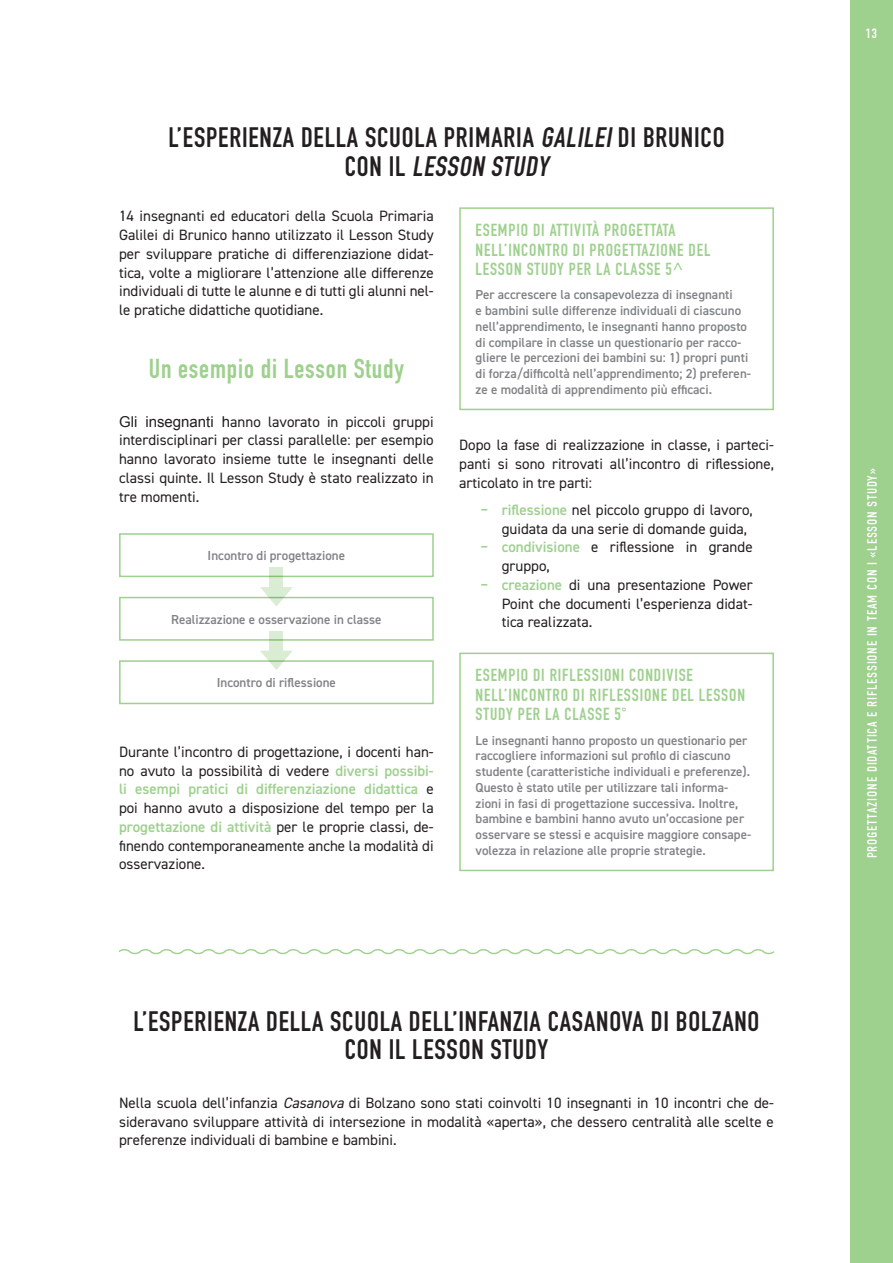
<style>
.page{position:relative;width:893px;height:1263px;background:#fff}
.page>*{position:absolute;margin:0;border:0;box-sizing:border-box;transform-origin:0 0}
.t1{font:700 27.75px/28.5px "DIN Condensed";letter-spacing:.03em;color:#231f20;text-align:center}
.t2{font:700 27px "DIN Condensed";letter-spacing:.03em;color:#9ed08e}
.t3{font:700 17.25px/19.5px "DIN Condensed";letter-spacing:.05em;color:#9ed08e}
.t4{font:15px/18.8px "DIN2014";color:#231f20;text-align:justify}
.t5{font:13.5px "DIN Condensed";letter-spacing:.06em;color:#fff}
.t6{font:600 13.05px/15.8px "DIN2014";color:#808285}
.s1{font-style:italic}
.s2{font-family:"Arial"}
.s3{font-weight:600;color:#9ed08e}
</style>
<div class="page">
<div style="left:850px;top:0;width:43px;height:1263px;background:#9ed08e"></div>
<div style="left:119px;top:533px;width:315px;height:44px;border:2px solid #9ed08e"></div>
<div style="left:119px;top:597px;width:315px;height:44px;border:2px solid #9ed08e"></div>
<div style="left:119px;top:660px;width:315px;height:44px;border:2px solid #9ed08e"></div>
<svg style="left:269px;top:567px;width:14px;height:20px"></svg>
<svg style="left:260px;top:587px;width:33px;height:19px"></svg>
<div style="left:269px;top:631px;width:14px;height:27px;background:#daecd3"></div>
<svg style="left:260px;top:651px;width:33px;height:19px"></svg>
<div style="left:459px;top:207px;width:315px;height:203px;border:2px solid #9ed08e"></div>
<div style="left:459px;top:653px;width:315px;height:218px;border:2px solid #9ed08e"></div>
<svg style="left:118px;top:949px;width:657px;height:6px"></svg>
<h1 class="t1" style="left:168px;top:123px;width:558px">L’ESPERIENZA DELLA SCUOLA PRIMARIA <span class="s1">GALILEI</span>DI BRUNICO<br>C O N I L <span class="s1">LESSON STUDY</span></h1>
<p class="t4" style="left:119px;top:207px;width:316px">14 insegnanti ed educatori della Scuola Primaria Galilei di Brunico hanno utilizzato il Lesson Study per sviluppare pratiche di differenziazione didat&shy;tica, volte a migliorare l’attenzione alle differenze individuali di tutte le alunne e di tutti gli alunni nel&shy;le pratiche didattiche quotidiane.</p>
<h2 class="t2" style="left:149px;top:350px;width:257px">Un esempio di Lesson Study</h2>
<p class="t4" style="left:119px;top:412px;width:316px"><span class="s2">Gli insegnanti h</span>anno lavorato in piccoli gruppi interdisciplinari per classi parallelle: per esempio hanno lavorato insieme tutte le insegnanti delle classi quinte. Il Lesson Study è stato realizzato in tre momenti.</p>
<p class="t6" style="left:208px;top:548px;width:139px">Incontro di progettazione</p>
<p class="t6" style="left:171px;top:611px;width:212px">Realizzazione e osservazione in classe</p>
<p class="t6" style="left:217px;top:675px;width:121px">Incontro di riflessione</p>
<p class="t4" style="left:119px;top:742px;width:316px">Durante l’incontro di progettazione, i docenti han&shy;no avuto la possibilità di vedere <span class="s3">diversi possibi&shy;li esempi pratici di differenziazione didattica</span> e poi hanno avuto a disposizione del tempo per la <span class="s3">progettazione di attività</span> per le proprie classi, de&shy;finendo contemporaneamente anche la modalità di osservazione.</p>
<p class="t3" style="left:476px;top:220px;width:236px">ESEMPIO DI ATTIVITÀ PROGETTATA<br>NELL’INCONTRO DI PROGETTAZIONE DEL<br>LESSON STUDY PER LA CLASSE 5^</p>
<p class="t6" style="left:476px;top:287px;width:277px">Per accrescere la consapevolezza di insegnanti<br>e bambini sulle differenze individuali di ciascuno nell’apprendimento, le insegnanti hanno proposto di compilare in classe un questionario per racco&shy;gliere le percezioni dei bambini su: 1) propri punti di forza/difficoltà nell’apprendimento; 2) preferen&shy;ze e modalità di apprendimento più efficaci.</p>
<p class="t4" style="left:459px;top:435px;width:316px">Dopo la fase di realizzazione in classe, i parteci&shy;panti si sono ritrovati all’incontro di riflessione, articolato in tre parti:</p>
<p class="t4" style="left:480px;top:500px;width:274px"><span class="s3">‒ riflessione</span> nel piccolo gruppo di lavoro,</p>
<p class="t4" style="left:502px;top:519px;width:247px">guidata da una serie di domande guida,</p>
<p class="t4" style="left:480px;top:538px;width:274px"><span class="s3">‒ condivisione</span> e riflessione in grande</p>
<p class="t4" style="left:502px;top:556px;width:49px">gruppo,</p>
<p class="t4" style="left:480px;top:575px;width:274px"><span class="s3">‒ creazione</span> di una presentazione Power</p>
<p class="t4" style="left:502px;top:594px;width:252px">Point che documenti l’esperienza didat-</p>
<p class="t4" style="left:502px;top:613px;width:92px">tica realizzata.</p>
<p class="t3" style="left:476px;top:665px;width:271px">ESEMPIO DI RIFLESSIONI CONDIVISE<br>NELL’INCONTRO DI RIFLESSIONE DEL LESSON<br>STUDY PER LA CLASSE 5°</p>
<p class="t6" style="left:476px;top:732px;width:277px">Le insegnanti hanno proposto un questionario per raccogliere informazioni sul profilo di ciascuno studente (caratteristiche individuali e preferenze).<br>Questo è stato utile per utilizzare tali informa&shy;zioni in fasi di progettazione successiva. Inoltre, bambine e bambini hanno avuto un’occasione per osservare se stessi e acquisire maggiore consape&shy;volezza in relazione alle proprie strategie.</p>
<h1 class="t1" style="left:134px;top:1007px;width:627px">L’ESPERIENZA DELLA SCUOLA DELL’INFANZIA CASANOVA DI BOLZANO<br>CON IL LESSON STUDY</h1>
<p class="t4" style="left:119px;top:1093px;width:656px">Nella scuola dell’infanzia <span class="s1">Casanova</span> di Bolzano sono stati coinvolti 10 insegnanti in 10 incontri che de&shy;sideravano sviluppare attività di intersezione in modalità «aperta», che dessero centralità alle scelte e preferenze individuali di bambine e bambini.</p>
<p class="t5" style="left:866px;top:26px;width:13px">13</p>
<p class="t5" style="left:865px;top:858px;width:391px;rotate:-90deg">PROGETTAZIONE DIDATTICA E RIFLESSIONE IN TEAM CON I «LESSON STUDY»</p>
</div>
